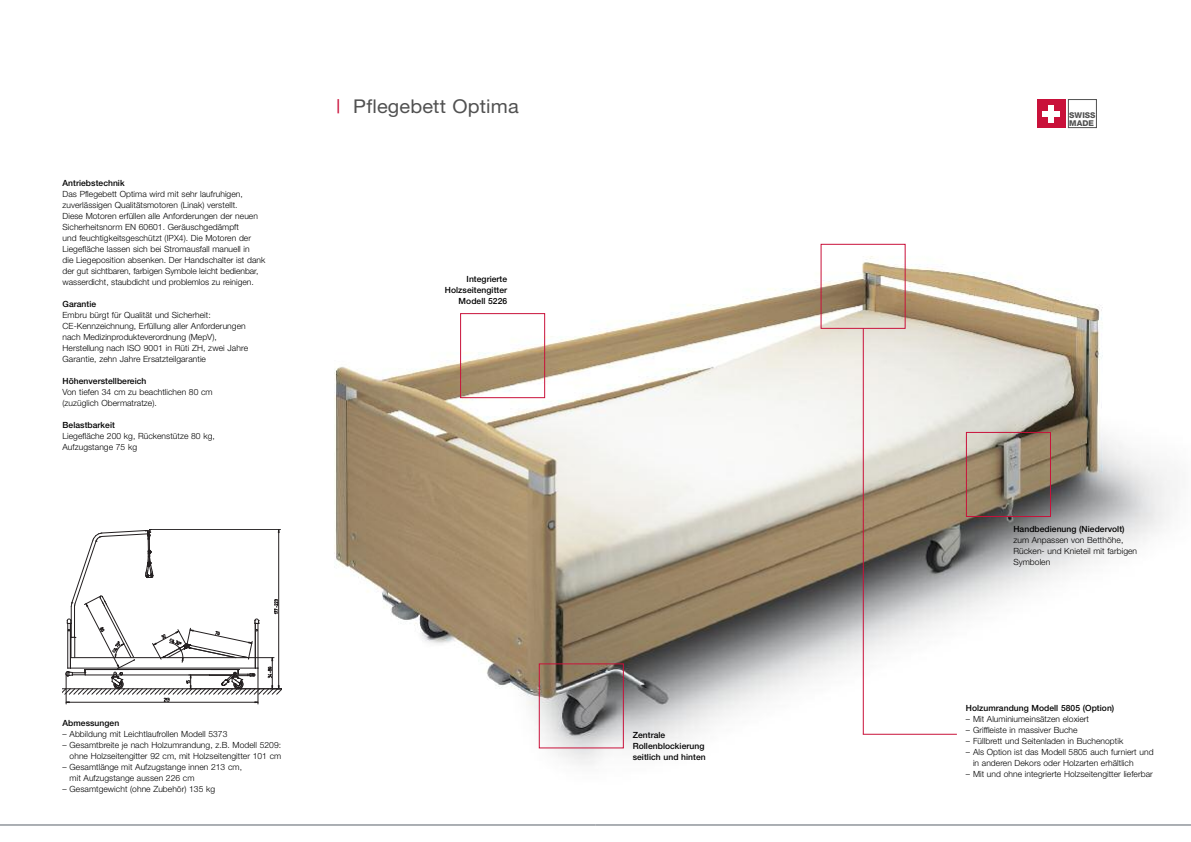
<style>
.page{position:relative;width:1191px;height:842px;background:#fff}
.page>*{position:absolute;margin:0;border:0;box-sizing:border-box;transform-origin:0 0}
.t1{font:19px "Helvetica Neue";letter-spacing:.01em;color:#515151;scale:1.05 1}
.t2{font:300 8.5px/11px "Helvetica Neue";letter-spacing:.005em;color:#000}
.t3{font:500 8.5px/11px "Helvetica Neue";letter-spacing:.005em;color:#000}
.t4{font:800 8px/8px "Helvetica Neue";color:#515151}
.s1{color:#c9113a}
</style>
<div class="page">
<img style="left:334px;top:243px;width:843px;height:522px">
<hr style="left:595px;top:824px;width:596px;height:1px;background:#59606a">
<hr style="left:0;top:824px;width:595px;height:1px;background:#59606a">
<div style="left:539px;top:663px;width:85px;height:85px;border:1px solid #c9113a"></div>
<div style="left:966px;top:432px;width:85px;height:85px;border:1px solid #c9113a"></div>
<div style="left:820px;top:244px;width:85px;height:85px;border:1px solid #c9113a"></div>
<div style="left:460px;top:313px;width:85px;height:85px;border:1px solid #c9113a"></div>
<svg style="left:63px;top:529px;width:219px;height:175px"></svg>
<hr style="left:862px;top:328px;width:1px;height:406px;background:#c9113a">
<hr style="left:862px;top:734px;width:95px;height:1px;background:#c9113a">
<div style="left:1037px;top:99px;width:28px;height:29px;background:#c9113a"></div>
<div style="left:1048px;top:105px;width:6px;height:17px;background:#fff"></div>
<div style="left:1042px;top:111px;width:18px;height:5px;background:#fff"></div>
<div style="left:1068px;top:99px;width:28px;height:29px;border:1px solid #515151"></div>
<p class="t3" style="left:63px;top:178px;width:64px">Antriebstechnik</p>
<p class="t2" style="left:63px;top:189px;width:204px">Das Pflegebett Optima wird mit sehr laufruhigen, zuverlässigen Qualitätsmotoren (Linak) verstellt.<br>Diese Motoren erfüllen alle Anforderungen der neuen Sicherheitsnorm EN 60601. Geräuschgedämpft<br>und feuchtigkeitsgeschützt (IPX4). Die Motoren der Liegefläche lassen sich bei Stromausfall manuell in<br>die Liegeposition absenken. Der Handschalter ist dank der gut sichtbaren, farbigen Symbole leicht bedienbar, wasserdicht, staubdicht und problemlos zu reinigen.</p>
<p class="t3" style="left:63px;top:299px;width:35px">Garantie</p>
<p class="t2" style="left:63px;top:310px;width:187px">Embru bürgt für Qualität und Sicherheit:<br>CE-Kennzeichnung, Erfüllung aller Anforderungen nach Medizinprodukteverordnung (MepV), Herstellung nach ISO 9001 in Rüti ZH, zwei Jahre Garantie, zehn Jahre Ersatzteilgarantie</p>
<p class="t3" style="left:63px;top:376px;width:85px">Höhenverstellbereich</p>
<p class="t2" style="left:63px;top:387px;width:152px">Von tiefen 34 cm zu beachtlichen 80 cm (zuzüglich Obermatratze).</p>
<p class="t3" style="left:63px;top:420px;width:54px">Belastbarkeit</p>
<p class="t2" style="left:63px;top:431px;width:154px">Liegefläche 200 kg, Rückenstütze 80 kg,<br>Aufzugstange 75 kg</p>
<h1 class="t1" style="left:336px;top:99px;width:175px"><span class="s1">|</span> Pflegebett Optima</h1>
<p class="t3" style="left:445px;top:274px;width:64px;text-align:right">Integrierte<br>Holzseitengitter<br>Modell 5226</p>
<p class="t3" style="left:63px;top:718px;width:58px">Abmessungen</p>
<p class="t2" style="left:63px;top:729px;width:166px">– Abbildung mit Leichtlaufrollen Modell 5373</p>
<p class="t2" style="left:63px;top:740px;width:220px;text-align:right">– Gesamtbreite je nach Holzumrandung, z.B. Modell 5209: ohne Holzseitengitter 92 cm, mit Holzseitengitter 101 cm</p>
<p class="t2" style="left:70px;top:762px;width:174px;text-indent:-7px">– Gesamtlänge mit Aufzugstange innen 213 cm, mit Aufzugstange aussen 226 cm</p>
<p class="t2" style="left:63px;top:784px;width:154px">– Gesamtgewicht (ohne Zubehör) 135 kg</p>
<p class="t3" style="left:633px;top:730px;width:74px">Zentrale<br>Rollenblockierung seitlich und hinten</p>
<p class="t4" style="left:1069px;top:112px;width:28px">SWISS<br>MADE</p>
<p class="t3" style="left:1013px;top:524px;width:113px">Handbedienung (Niedervolt)</p>
<p class="t2" style="left:1013px;top:535px;width:125px">zum Anpassen von Betthöhe,<br>Rücken- und Knieteil mit farbigen<br>Symbolen</p>
<p class="t3" style="left:966px;top:703px;width:150px">Holzumrandung Modell 5805 (Option)</p>
<p class="t2" style="left:966px;top:714px;width:125px">– Mit Aluminiumeinsätzen eloxiert</p>
<p class="t2" style="left:966px;top:725px;width:113px">– Griffleiste in massiver Buche</p>
<p class="t2" style="left:966px;top:736px;width:159px">– Füllbrett und Seitenladen in Buchenoptik</p>
<p class="t2" style="left:973px;top:747px;width:182px;text-indent:-7px">– Als Option ist das Modell 5805 auch furniert und in anderen Dekors oder Holzarten erhältlich</p>
<p class="t2" style="left:966px;top:769px;width:188px">– Mit und ohne integrierte Holzseitengitter lieferbar</p>
</div>
